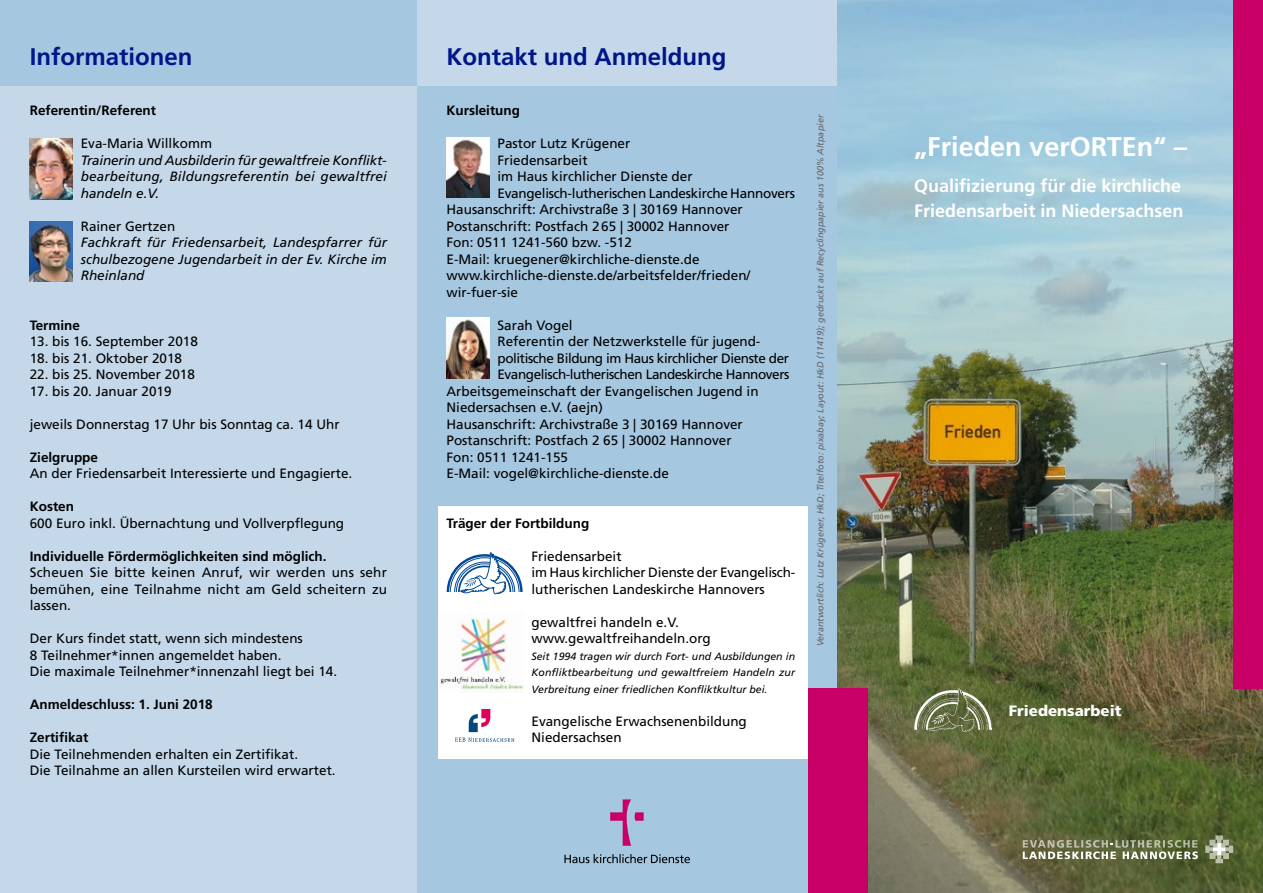
<style>
.page{position:relative;width:1263px;height:893px;background:#fff}
.page>*{position:absolute;margin:0;border:0;box-sizing:border-box;transform-origin:0 0}
.t1{font:700 27px "Frutiger LT Com";color:#fff}
.t2{font:700 24px "Frutiger LT Com";color:#001689}
.t3{font:700 18px/25.5px "Frutiger LT Com";color:#fff}
.t4{font:900 15px "Frutiger LT Com";color:#fff}
.t5{font:13.5px/16.5px "Frutiger LT Com";color:#000}
.t6{font:italic 13.5px/16.5px "Frutiger LT Com";color:#000;text-align:justify}
.t7{font:700 13.5px "Frutiger LT Com";color:#000}
.t8{font:13.5px "Frutiger LT Com";letter-spacing:-.03em;color:#000}
.t9{font:13.5px "Frutiger LT Com";letter-spacing:-.02em;color:#000}
.t10{font:italic 10.5px/16.5px "Frutiger LT Com";color:#000;text-align:justify}
.t11{font:italic 9px "Frutiger LT Com";color:#646363}
</style>
<div class="page">
<div style="left:417px;top:75px;width:421px;height:818px;background:#a6c7e0"></div>
<div style="left:438px;top:506px;width:370px;height:253px;background:#fff"></div>
<div style="left:0;top:75px;width:417px;height:818px;background:#c4d8ea"></div>
<div style="left:417px;top:0;width:421px;height:85px;background:#c4d8ea"></div>
<img style="left:838px;top:0;width:425px;height:893px">
<div style="left:1233px;top:0;width:30px;height:689px;background:#c80065"></div>
<div style="left:808px;top:689px;width:59px;height:204px;background:#c80065"></div>
<img style="left:914px;top:689px;width:77px;height:42px">
<svg style="left:1205px;top:835px;width:28px;height:28px"></svg>
<svg style="left:1023px;top:840px;width:175px;height:19px;background:#8a9071"></svg>
<svg style="left:564px;top:854px;width:126px;height:9px"></svg>
<svg style="left:610px;top:799px;width:34px;height:47px"></svg>
<img style="left:440px;top:615px;width:83px;height:75px">
<svg style="left:447px;top:552px;width:76px;height:42px"></svg>
<div style="left:0;top:0;width:417px;height:85px;background:#a6c7e0"></div>
<img style="left:446px;top:138px;width:43px;height:59px">
<img style="left:446px;top:317px;width:43px;height:61px">
<img style="left:30px;top:138px;width:42px;height:61px">
<img style="left:30px;top:221px;width:42px;height:61px">
<svg style="left:455px;top:738px;width:59px;height:4px"></svg>
<svg style="left:469px;top:709px;width:21px;height:23px"></svg>
<h2 class="t2" style="left:30px;top:42px;width:164px">Informationen</h2>
<p class="t7" style="left:30px;top:102px;width:128px">Referentin/Referent</p>
<p class="t5" style="left:81px;top:135px;width:133px">Eva-Maria Willkomm</p>
<p class="t6" style="left:81px;top:152px;width:308px">Trainerin und Ausbilderin für gewaltfreie Konflikt&shy;bearbeitung, Bildungsreferentin bei gewaltfrei handeln e.V.</p>
<p class="t5" style="left:81px;top:218px;width:96px">Rainer Gertzen</p>
<p class="t6" style="left:81px;top:234px;width:308px">Fachkraft für Friedensarbeit, Landespfarrer für schulbezogene Jugendarbeit in der Ev. Kirche im Rheinland</p>
<p class="t7" style="left:30px;top:317px;width:52px">Termine</p>
<p class="t5" style="left:30px;top:334px;width:170px">13. bis 16. September 2018</p>
<p class="t5" style="left:30px;top:350px;width:154px">18. bis 21. Oktober 2018</p>
<p class="t5" style="left:30px;top:367px;width:167px">22. bis 25. November 2018</p>
<p class="t5" style="left:30px;top:383px;width:143px">17. bis 20. Januar 2019</p>
<p class="t5" style="left:30px;top:416px;width:311px">jeweils Donnerstag 17 Uhr bis Sonntag ca. 14 Uhr</p>
<p class="t7" style="left:30px;top:449px;width:70px">Zielgruppe</p>
<p class="t5" style="left:30px;top:465px;width:324px">An der Friedensarbeit Interessierte und Engagierte.</p>
<p class="t7" style="left:30px;top:499px;width:46px">Kosten</p>
<p class="t5" style="left:30px;top:515px;width:316px">600 Euro inkl. Übernachtung und Vollverpflegung</p>
<p class="t7" style="left:30px;top:548px;width:298px">Individuelle Fördermöglichkeiten sind möglich.</p>
<p class="t5" style="left:30px;top:564px;width:359px;text-align:justify">Scheuen Sie bitte keinen Anruf, wir werden uns sehr bemühen, eine Teilnahme nicht am Geld scheitern zu lassen.</p>
<p class="t5" style="left:30px;top:630px;width:309px">Der Kurs findet statt, wenn sich mindestens<br>8 Teilnehmer*innen angemeldet haben.<br>Die maximale Teilnehmer*innenzahl liegt bei 14.</p>
<p class="t7" style="left:30px;top:697px;width:185px">Anmeldeschluss: 1. Juni 2018</p>
<p class="t7" style="left:30px;top:730px;width:60px">Zertifikat</p>
<p class="t5" style="left:30px;top:746px;width:307px">Die Teilnehmenden erhalten ein Zertifikat.<br>Die Teilnahme an allen Kursteilen wird erwartet.</p>
<h2 class="t2" style="left:446px;top:42px;width:282px">Kontakt und Anmeldung</h2>
<p class="t7" style="left:446px;top:102px;width:75px">Kursleitung</p>
<p class="t5" style="left:497px;top:135px;width:134px">Pastor Lutz Krügener</p>
<p class="t5" style="left:497px;top:152px;width:92px">Friedensarbeit</p>
<p class="t5" style="left:497px;top:168px;width:197px">im Haus kirchlicher Dienste der</p>
<p class="t9" style="left:497px;top:185px;width:299px">Evangelisch-lutherischen Landeskirche Hannovers</p>
<p class="t5" style="left:446px;top:201px;width:298px">Hausanschrift: Archivstraße 3 | 30169 Hannover</p>
<p class="t5" style="left:446px;top:218px;width:285px">Postanschrift: Postfach 265 | 30002 Hannover</p>
<p class="t5" style="left:446px;top:234px;width:187px">Fon: 0511 1241-560 bzw. -512</p>
<p class="t5" style="left:446px;top:251px;width:255px">E-Mail: kruegener@kirchliche-dienste.de</p>
<p class="t5" style="left:446px;top:267px;width:305px">www.kirchliche-dienste.de/arbeitsfelder/frieden/</p>
<p class="t5" style="left:446px;top:284px;width:73px">wir-fuer-sie</p>
<p class="t5" style="left:497px;top:317px;width:77px">Sarah Vogel</p>
<p class="t5" style="left:497px;top:333px;width:264px">Referentin der Netzwerkstelle für jugend-</p>
<p class="t8" style="left:497px;top:350px;width:293px">politische Bildung im Haus kirchlicher Dienste der</p>
<p class="t8" style="left:497px;top:366px;width:293px">Evangelisch-lutherischen Landeskirche Hannovers</p>
<p class="t5" style="left:446px;top:383px;width:314px">Arbeitsgemeinschaft der Evangelischen Jugend in</p>
<p class="t5" style="left:446px;top:399px;width:158px">Niedersachsen e.V. (aejn)</p>
<p class="t5" style="left:446px;top:416px;width:298px">Hausanschrift: Archivstraße 3 | 30169 Hannover</p>
<p class="t5" style="left:446px;top:432px;width:287px">Postanschrift: Postfach 2 65 | 30002 Hannover</p>
<p class="t5" style="left:446px;top:449px;width:123px">Fon: 0511 1241-155</p>
<p class="t5" style="left:446px;top:465px;width:224px">E-Mail: vogel@kirchliche-dienste.de</p>
<p class="t7" style="left:446px;top:515px;width:144px">Träger der Fortbildung</p>
<p class="t5" style="left:531px;top:548px;width:265px">Friedensarbeit<br>im Haus kirchlicher Dienste der Evangelisch&shy;lutherischen Landeskirche Hannovers</p>
<p class="t5" style="left:531px;top:614px;width:181px">gewaltfrei handeln e.V. www.gewaltfreihandeln.org</p>
<p class="t10" style="left:531px;top:648px;width:265px">Seit 1994 tragen wir durch Fort- und Ausbildungen in Konfliktbearbeitung und gewaltfreiem Handeln zur Verbreitung einer friedlichen Konfliktkultur bei.</p>
<p class="t5" style="left:531px;top:713px;width:217px">Evangelische Erwachsenenbildung<br>Niedersachsen</p>
<p class="t11" style="left:815px;top:646px;width:533px;rotate:-90deg">Verantwortlich: Lutz Krügener, HkD; Titelfoto: pixabay; Layout: HkD (11419); gedruckt auf Recyclingpapier aus 100% Altpapier</p>
<h1 class="t1" style="left:914px;top:130px;width:275px">„Frieden verORTEn“ –</h1>
<h3 class="t3" style="left:914px;top:173px;width:271px">Qualifizierung für die kirchliche<br>Friedensarbeit in Niedersachsen</h3>
<p class="t4" style="left:1009px;top:701px;width:114px">Friedensarbeit</p>
</div>
